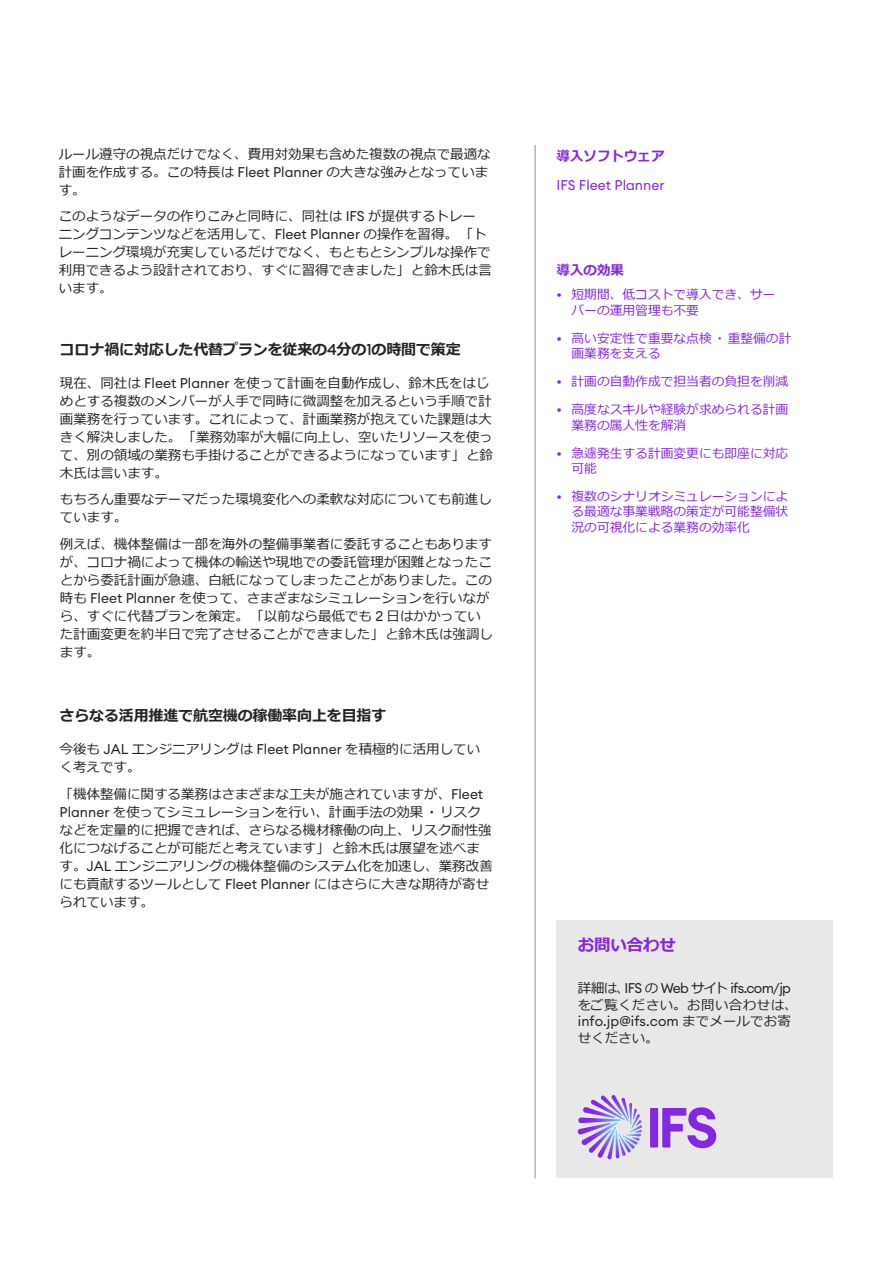
<style>
.page{position:relative;width:893px;height:1263px;background:#fff}
.page>*{position:absolute;margin:0;border:0;box-sizing:border-box;transform-origin:0 0}
.t1{font:700 16.5px "Meiryo";letter-spacing:-.01em;color:#8526e3}
.t2{font:700 15px "Meiryo";letter-spacing:-.01em;color:#242424}
.t3{font:13.95px "Euclid Circular A";letter-spacing:-.04em;color:#242424}
.t4{font:13.95px "Euclid Circular A";letter-spacing:.01em;color:#242424}
.t5{font:13.95px "Euclid Circular A";color:#8526e3}
.t6{font:13.5px/18px "Meiryo";color:#242424}
.t7{font:13.5px "Meiryo";letter-spacing:.03em;color:#242424}
.t8{font:700 13.5px "Meiryo";color:#8526e3}
.t9{font:12.75px/15.3px "Meiryo";color:#8526e3}
.s1{font-family:"Euclid Circular A";font-size:13.95px}
.s2{font-family:"Euclid Circular A";font-weight:500;font-size:15.45px}
.s3{font-family:"Euclid Circular A";font-size:13.2px}
.s4{font-family:"Meiryo";font-size:13.5px}
</style>
<div class="page">
<div style="left:556px;top:921px;width:277px;height:257px;background:#e8e8e8"></div>
<svg style="left:650px;top:1107px;width:66px;height:41px"></svg>
<svg style="left:578px;top:1095px;width:64px;height:63px"></svg>
<hr style="left:535px;top:145px;width:1px;height:1033px;background:#919191">
<p class="t6" style="left:59px;top:146px;width:434px">ルール遵守の視点だけでなく、費用対効果も含めた複数の視点で最適な計画を作成する。この特長は <span class="s1">Fleet Planner</span> の大きな強みとなっています。</p>
<p class="t6" style="left:59px;top:208px;width:435px">このようなデータの作りこみと同時に、同社は <span class="s1">IFS</span> が提供するトレーニングコンテンツなどを活用して、<span class="s1">Fleet Planner</span> の操作を習得。「トレーニング環境が充実しているだけでなく、もともとシンプルな操作で利用できるよう設計されており、すぐに習得できました」と鈴木氏は言います。</p>
<p class="t2" style="left:60px;top:339px;width:402px">コロナ禍に対応した代替プランを従来の<span class="s2">4</span>分の<span class="s2">1</span>の時間で策定</p>
<p class="t6" style="left:60px;top:375px;width:435px">現在、同社は <span class="s1">Fleet Planner</span> を使って計画を自動作成し、鈴木氏をはじめとする複数のメンバーが人手で同時に微調整を加えるという手順で計画業務を行っています。これによって、計画業務が抱えていた課題は大きく解決しました。「業務効率が大幅に向上し、空いたリソースを使って、別の領域の業務も手掛けることができるようになっています」と鈴木氏は言います。</p>
<p class="t6" style="left:60px;top:491px;width:433px">もちろん重要なテーマだった環境変化への柔軟な対応についても前進しています。</p>
<p class="t6" style="left:60px;top:535px;width:435px">例えば、機体整備は一部を海外の整備事業者に委託することもありますが、コロナ禍によって機体の輸送や現地での委託管理が困難となったことから委託計画が急遽、白紙になってしまったことがありました。この時も <span class="s1">Fleet Planner</span> を使って、さまざまなシミュレーションを行いながら、すぐに代替プランを策定。「以前なら最低でも <span class="s1">2</span> 日はかかっていた計画変更を約半日で完了させることができました」と鈴木氏は強調します。</p>
<p class="t2" style="left:60px;top:705px;width:328px">さらなる活用推進で航空機の稼働率向上を目指す</p>
<p class="t6" style="left:60px;top:741px;width:422px">今後も <span class="s1">JAL</span> エンジニアリングは <span class="s1">Fleet Planner</span> を積極的に活用していく考えです。</p>
<p class="t6" style="left:60px;top:786px;width:435px">「機体整備に関する業務はさまざまな工夫が施されていますが、<span class="s1">Fleet Planner</span> を使ってシミュレーションを行い、計画手法の効果・リスクなどを定量的に把握できれば、さらなる機材稼働の向上、リスク耐性強化につなげることが可能だと考えています」と鈴木氏は展望を述べます。<span class="s1">JAL</span> エンジニアリングの機体整備のシステム化を加速し、業務改善にも貢献するツールとして <span class="s1">Fleet Planner</span> にはさらに大きな期待が寄せられています。</p>
<p class="t8" style="left:556px;top:147px;width:109px">導入ソフトウェア</p>
<p class="t5" style="left:556px;top:176px;width:109px">IFS Fleet Planner</p>
<p class="t8" style="left:556px;top:261px;width:69px">導入の効果</p>
<p class="t9" style="left:571px;top:288px;width:205px;text-indent:-15px"><span class="s3">•</span> 短期間、低コストで導入でき、サーバーの運用管理も不要</p>
<p class="t9" style="left:571px;top:331px;width:221px;text-indent:-15px"><span class="s3">•</span> 高い安定性で重要な点検・重整備の計画業務を支える</p>
<p class="t9" style="left:556px;top:375px;width:233px"><span class="s3">•</span> 計画の自動作成で担当者の負担を削減</p>
<p class="t9" style="left:571px;top:403px;width:218px;text-indent:-15px"><span class="s3">•</span> 高度なスキルや経験が求められる計画業務の属人性を解消</p>
<p class="t9" style="left:571px;top:446px;width:218px;text-indent:-15px"><span class="s3">•</span> 急遽発生する計画変更にも即座に対応可能</p>
<p class="t9" style="left:571px;top:489px;width:218px;text-align:justify;text-indent:-15px"><span class="s3">•</span> 複数のシナリオシミュレーションによる最適な事業戦略の策定が可能整備状況の可視化による業務の効率化</p>
<p class="t1" style="left:578px;top:933px;width:100px">お問い合わせ</p>
<p class="t3" style="left:578px;top:979px;width:215px"><span class="s4">詳細は、</span>IFS <span class="s4">の</span> Web <span class="s4">サイト</span> ifs.com/jp</p>
<p class="t7" style="left:578px;top:995px;width:215px">をご覧ください｡お問い合わせは､</p>
<p class="t4" style="left:578px;top:1012px;width:215px">info.jp@ifs.com <span class="s4">までメールでお寄</span></p>
<p class="t6" style="left:578px;top:1030px;width:82px">せください。</p>
</div>
